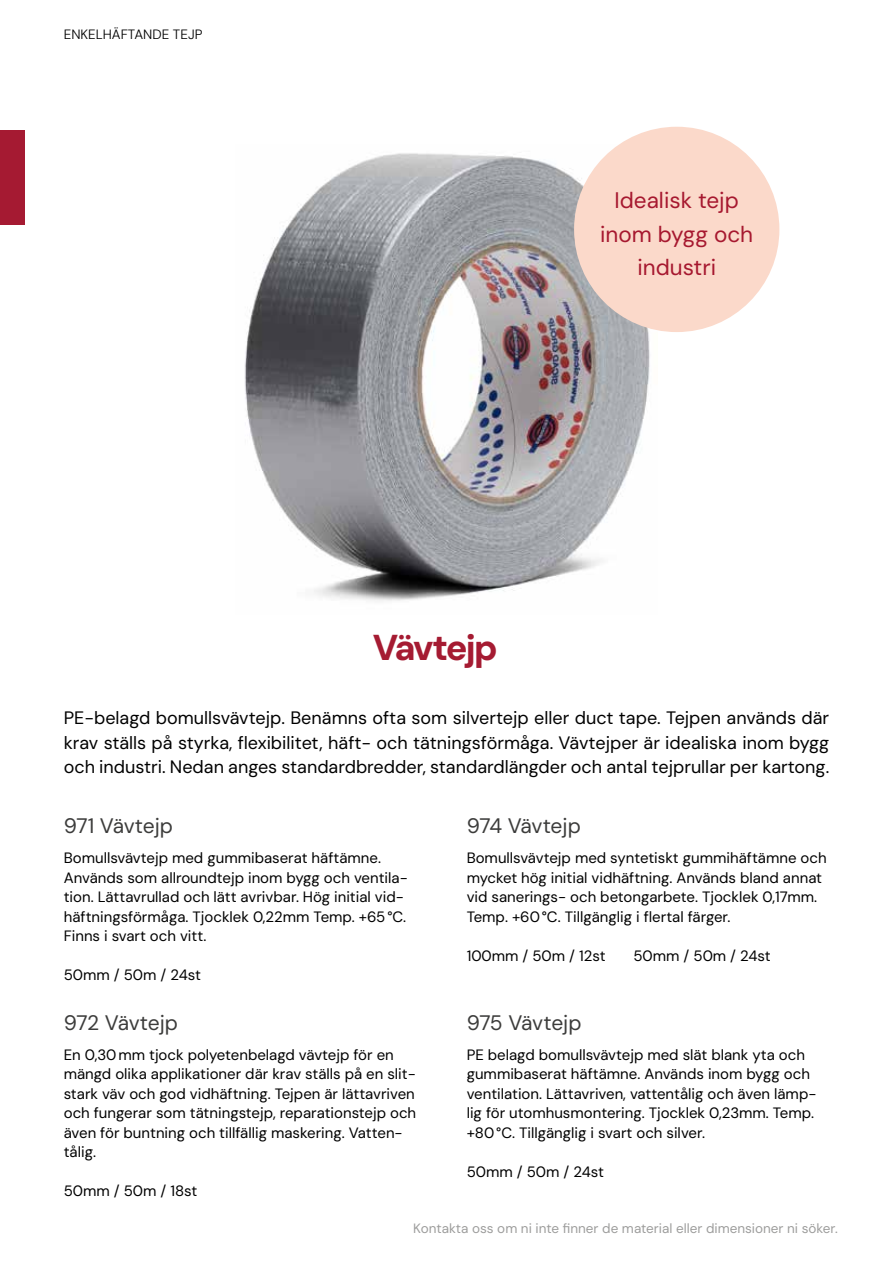
<style>
.page{position:relative;width:893px;height:1263px;background:#fff}
.page>*{position:absolute;margin:0;border:0;box-sizing:border-box;transform-origin:0 0}
.t1{font:800 36px "DM Sans";letter-spacing:-.055em;color:#a51b32}
.t2{font:22.5px/33.6px "DM Sans";color:#a6182f;text-align:center}
.t3{font:21px "DM Sans";letter-spacing:-.015em;color:#3c3c3b}
.t4{font:18px/24.6px "DM Sans";color:#000;text-align:justify}
.t5{font:15px/19.5px "DM Sans";color:#000}
.t6{font:13.5px "DM Sans";color:#9d9d9c}
.t7{font:300 13.5px "DM Sans";color:#000}
</style>
<div class="page">
<img style="left:244px;top:145px;width:410px;height:456px">
<div style="left:0;top:130px;width:25px;height:94px;background:#a51a32"></div>
<div style="left:574px;top:127px;width:205px;height:205px;background:#fbd9ca;border-radius:50%"></div>
<p class="t7" style="left:64px;top:26px;width:140px">ENKELHÄFTANDE TEJP</p>
<h2 class="t2" style="left:600px;top:183px;width:154px">Idealisk tejp inom bygg och industri</h2>
<h1 class="t1" style="left:373px;top:624px;width:126px">Vävtejp</h1>
<p class="t4" style="left:64px;top:705px;width:767px">PE-belagd bomullsvävtejp. Benämns ofta som silvertejp eller duct tape. Tejpen används där krav ställs på styrka, flexibilitet, häft- och tätningsförmåga. Vävtejper är idealiska inom bygg och industri. Nedan anges standardbredder, standardlängder och antal tejprullar per kartong.</p>
<h3 class="t3" style="left:64px;top:813px;width:111px">971 Vävtejp</h3>
<p class="t5" style="left:64px;top:848px;width:345px">Bomullsvävtejp med gummibaserat häftämne.<br>Används som allroundtejp inom bygg och ventila&shy;tion. Lättavrullad och lätt avrivbar. Hög initial vid&shy;häftningsförmåga. Tjocklek 0,22mm Temp. +65°C.<br>Finns i svart och vitt.</p>
<p class="t5" style="left:64px;top:965px;width:139px">50mm / 50m / 24st</p>
<h3 class="t3" style="left:64px;top:1009px;width:116px">972 Vävtejp</h3>
<p class="t5" style="left:64px;top:1045px;width:354px">En 0,30mm tjock polyetenbelagd vävtejp för en mängd olika applikationer där krav ställs på en slit&shy;stark väv och god vidhäftning. Tejpen är lättavriven och fungerar som tätningstejp, reparationstejp och även för buntning och tillfällig maskering. Vatten&shy;tålig.</p>
<p class="t5" style="left:64px;top:1181px;width:135px">50mm / 50m / 18st</p>
<h3 class="t3" style="left:467px;top:813px;width:116px">974 Vävtejp</h3>
<p class="t5" style="left:467px;top:848px;width:361px">Bomullsvävtejp med syntetiskt gummihäftämne och mycket hög initial vidhäftning. Används bland annat vid sanerings- och betongarbete. Tjocklek 0,17mm.<br>Temp. +60°C. Tillgänglig i flertal färger.</p>
<p class="t5" style="left:467px;top:946px;width:140px">100mm / 50m / 12st</p>
<p class="t5" style="left:633px;top:946px;width:139px">50mm / 50m / 24st</p>
<h3 class="t3" style="left:467px;top:1009px;width:116px">975 Vävtejp</h3>
<p class="t5" style="left:467px;top:1045px;width:351px">PE belagd bomullsvävtejp med slät blank yta och gummibaserat häftämne. Används inom bygg och ventilation. Lättavriven, vattentålig och även lämp&shy;lig för utomhusmontering. Tjocklek 0,23mm. Temp. +80°C. Tillgänglig i svart och silver.</p>
<p class="t5" style="left:467px;top:1162px;width:139px">50mm / 50m / 24st</p>
<p class="t6" style="left:413px;top:1219px;width:426px">Kontakta oss om ni inte finner de material eller dimensioner ni söker.</p>
</div>
